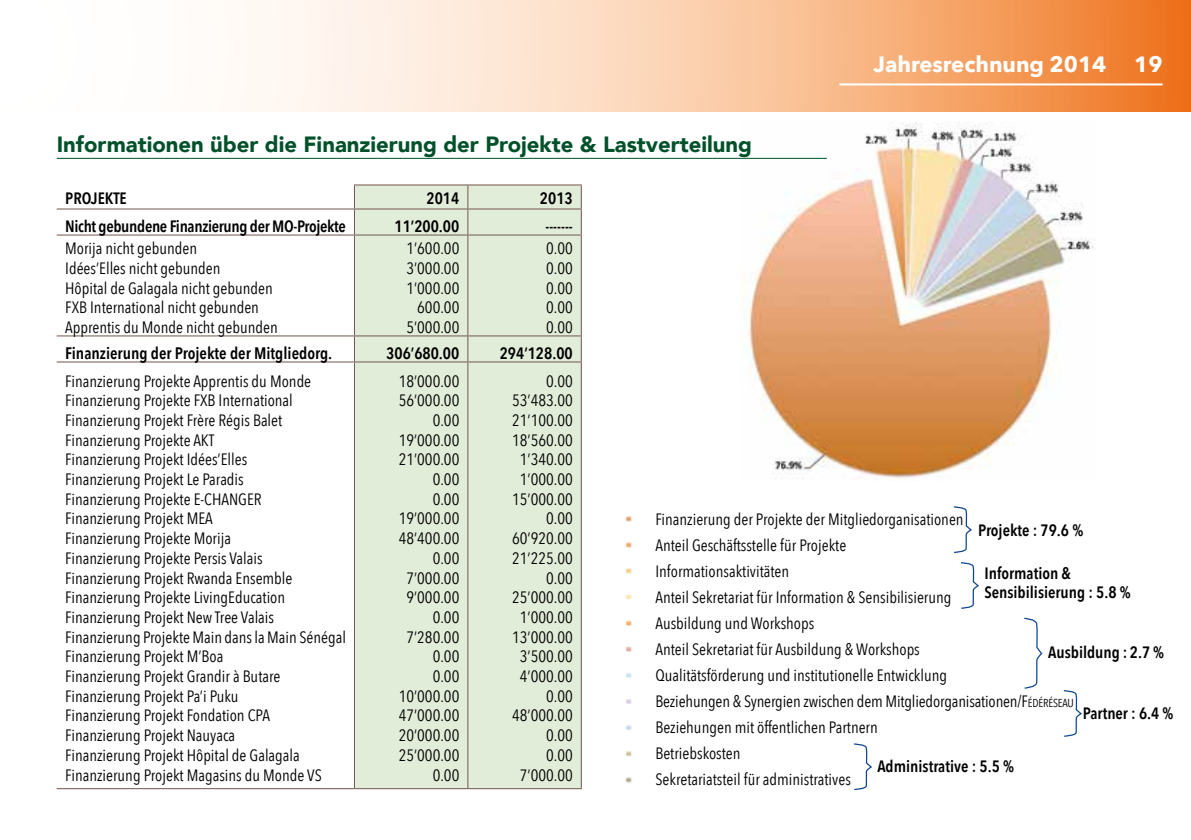
<style>
.page{position:relative;width:1191px;height:840px;background:#fff}
.page>*{position:absolute;margin:0;border:0;box-sizing:border-box;transform-origin:0 0}
.t1{font:900 22px "Avenir";color:#00512a}
.t2{font:700 22px "Avenir Next";color:#fff}
.t3{font:600 16.6px "Avenir Next Condensed";color:#000}
.t4{font:16.4px/19.6px "Avenir Next Condensed";color:#000}
.t5{font:600 16.4px/19.6px "Avenir Next Condensed";color:#000}
.t6{font:600 16.4px "Avenir Next Condensed";letter-spacing:-.02em;color:#000}
.s1{font-style:inherit}
.s2{font-size:11.4px}
</style>
<div class="page">
<svg style="left:244px;top:0;width:947px;height:111px;background:#f9c59e"></svg>
<hr style="left:839px;top:83px;width:323px;height:2px;background:#fff">
<div style="left:355px;top:185px;width:226px;height:602px;background:#e2edd9"></div>
<hr style="left:354px;top:184px;width:114px;height:1px;background:#72554e">
<hr style="left:468px;top:184px;width:114px;height:1px;background:#72554e">
<hr style="left:354px;top:208px;width:114px;height:1px;background:#72554e">
<hr style="left:468px;top:208px;width:114px;height:1px;background:#72554e">
<hr style="left:354px;top:234px;width:114px;height:1px;background:#72554e">
<hr style="left:468px;top:234px;width:114px;height:1px;background:#72554e">
<hr style="left:354px;top:335px;width:114px;height:1px;background:#72554e">
<hr style="left:468px;top:335px;width:114px;height:1px;background:#72554e">
<hr style="left:354px;top:361px;width:114px;height:1px;background:#72554e">
<hr style="left:468px;top:361px;width:114px;height:1px;background:#72554e">
<hr style="left:354px;top:787px;width:114px;height:1px;background:#72554e">
<hr style="left:468px;top:787px;width:114px;height:1px;background:#72554e">
<hr style="left:57px;top:208px;width:297px;height:1px;background:#72554e">
<hr style="left:57px;top:234px;width:297px;height:1px;background:#72554e">
<hr style="left:354px;top:235px;width:1px;height:100px;background:#72554e">
<hr style="left:467px;top:235px;width:1px;height:100px;background:#72554e">
<hr style="left:581px;top:235px;width:1px;height:100px;background:#72554e">
<hr style="left:57px;top:335px;width:297px;height:1px;background:#72554e">
<svg style="left:354px;top:336px;width:1px;height:25px"></svg>
<svg style="left:467px;top:336px;width:1px;height:25px"></svg>
<svg style="left:581px;top:336px;width:1px;height:25px"></svg>
<hr style="left:57px;top:361px;width:297px;height:1px;background:#72554e">
<hr style="left:354px;top:362px;width:1px;height:425px;background:#72554e">
<hr style="left:467px;top:362px;width:1px;height:425px;background:#72554e">
<hr style="left:581px;top:362px;width:1px;height:425px;background:#72554e">
<hr style="left:57px;top:787px;width:297px;height:1px;background:#72554e">
<svg style="left:354px;top:185px;width:1px;height:49px"></svg>
<svg style="left:467px;top:185px;width:1px;height:49px"></svg>
<svg style="left:581px;top:185px;width:1px;height:49px"></svg>
<img style="left:741px;top:122px;width:354px;height:357px">
<img style="left:625px;top:516px;width:8px;height:267px">
<svg style="left:961px;top:562px;width:18px;height:47px"></svg>
<svg style="left:854px;top:743px;width:18px;height:47px"></svg>
<svg style="left:953px;top:506px;width:19px;height:47px"></svg>
<svg style="left:1024px;top:617px;width:18px;height:72px"></svg>
<hr style="left:57px;top:158px;width:770px;height:1px;background:#00512a">
<svg style="left:1063px;top:690px;width:19px;height:47px"></svg>
<h1 class="t1" style="left:57px;top:125px;width:696px">Informationen über die Finanzierung der Projekte &amp; Lastverteilung</h1>
<h1 class="t2" style="left:873px;top:51px;width:234px">Jahresrechnung 2014</h1>
<h1 class="t2" style="left:1134px;top:51px;width:30px">19</h1>
<p class="t5" style="left:65px;top:188px;width:63px">PROJEKTE</p>
<p class="t5" style="left:426px;top:188px;width:34px">2014</p>
<p class="t5" style="left:540px;top:188px;width:34px">2013</p>
<p class="t6" style="left:65px;top:216px;width:282px">Nicht gebundene Finanzierung der MO-Projekte</p>
<p class="t5" style="left:394px;top:216px;width:66px">11’200.00</p>
<p class="t5" style="left:545px;top:216px;width:29px">-------</p>
<p class="t4" style="left:65px;top:238px;width:214px">Morija nicht gebunden<br>Idées’Elles nicht gebunden<br>Hôpital de Galagala nicht gebunden<br>FXB International nicht gebunden<br>Apprentis du Monde nicht gebunden</p>
<p class="t4" style="left:406px;top:238px;width:54px;text-align:right">1’600.00<br>3’000.00<br>1’000.00<br>600.00<br>5’000.00</p>
<p class="t4" style="left:546px;top:238px;width:28px;text-align:justify">0.00<br>0.00<br>0.00<br>0.00<br>0.00</p>
<p class="t3" style="left:65px;top:343px;width:269px">Finanzierung der Projekte der Mitgliedorg.</p>
<p class="t5" style="left:386px;top:343px;width:75px">306’680.00</p>
<p class="t5" style="left:500px;top:343px;width:75px">294’128.00</p>
<p class="t4" style="left:65px;top:371px;width:282px">Finanzierung Projekte Apprentis du Monde Finanzierung Projekte FXB International Finanzierung Projekt Frère Régis Balet Finanzierung Projekte AKT<br>Finanzierung Projekt Idées’Elles<br>Finanzierung Projekt Le Paradis<br>Finanzierung Projekte E-CHANGER<br>Finanzierung Projekt MEA<br>Finanzierung Projekte Morija<br>Finanzierung Projekte Persis Valais<br>Finanzierung Projekt Rwanda Ensemble Finanzierung Projekte LivingEducation Finanzierung Projekt New Tree Valais Finanzierung Projekte Main dans la Main Sénégal Finanzierung Projekt M’Boa<br>Finanzierung Projekt Grandir à Butare Finanzierung Projekt Pa’i Puku<br>Finanzierung Projekt Fondation CPA Finanzierung Projekt Nauyaca<br>Finanzierung Projekt Hôpital de Galagala Finanzierung Projekt Magasins du Monde VS</p>
<p class="t4" style="left:399px;top:371px;width:62px;text-align:right">18’000.00<br>56’000.00<br>0.00<br>19’000.00<br>21’000.00<br>0.00<br>0.00<br>19’000.00<br>48’400.00<br>0.00<br>7’000.00<br>9’000.00<br>0.00<br>7’280.00<br>0.00<br>0.00<br>10’000.00<br>47’000.00<br>20’000.00<br>25’000.00<br>0.00</p>
<p class="t4" style="left:512px;top:371px;width:62px;text-align:right">0.00<br>53’483.00<br>21’100.00<br>18’560.00<br>1’340.00<br>1’000.00<br>15’000.00<br>0.00<br>60’920.00<br>21’225.00<br>0.00<br>25’000.00<br>1’000.00<br>13’000.00<br>3’500.00<br>4’000.00<br>0.00<br>48’000.00<br>0.00<br>0.00<br>7’000.00</p>
<p class="t4" style="left:655px;top:506px;width:420px;line-height:26px">Finanzierung der Projekte der Mitgliedorganisationen<br>Anteil Geschäftsstelle für Projekte<br>Informationsaktivitäten<br>Anteil Sekretariat für Information &amp; Sensibilisierung<br>Ausbildung und Workshops<br>Anteil Sekretariat für Ausbildung &amp; Workshops<br>Qualitätsförderung und institutionelle Entwicklung<br>Beziehungen &amp; Synergien zwischen dem Mitgliedorganisationen/<span class="s1">F</span><span class="s2">ÉDÉRÉSEAU </span>Beziehungen mit öffentlichen Partnern<br>Betriebskosten<br>Sekretariatsteil für administratives</p>
<p class="t5" style="left:978px;top:520px;width:106px">Projekte : 79.6 %</p>
<p class="t5" style="left:984px;top:562px;width:148px">Information &amp;<br>Sensibilisierung : 5.8 %</p>
<p class="t5" style="left:1048px;top:642px;width:117px">Ausbildung : 2.7 %</p>
<p class="t5" style="left:1083px;top:703px;width:92px">Partner : 6.4 %</p>
<p class="t5" style="left:877px;top:756px;width:138px">Administrative : 5.5 %</p>
</div>
